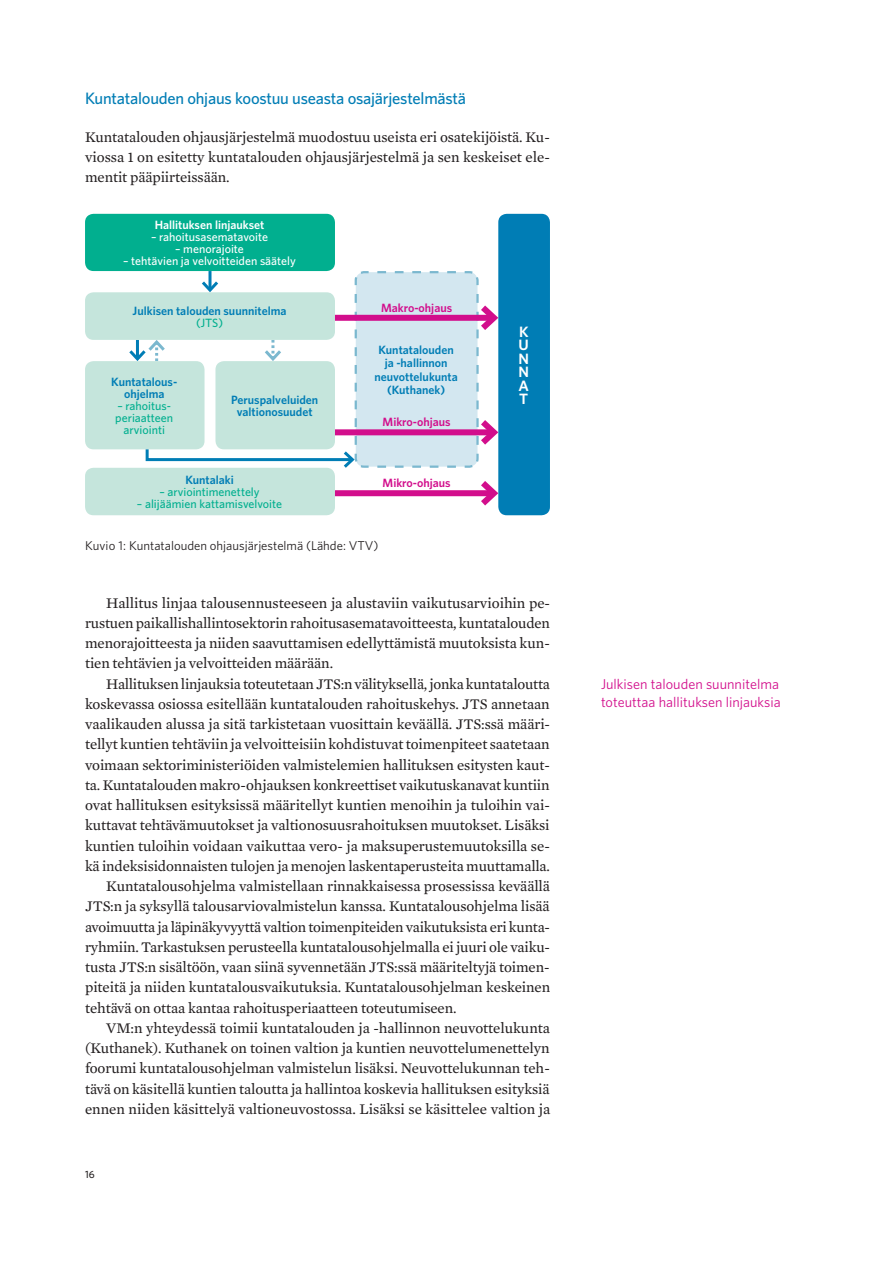
<style>
.page{position:relative;width:893px;height:1263px;background:#fff}
.page>*{position:absolute;margin:0;border:0;box-sizing:border-box;transform-origin:0 0}
.Väliotsikko{font:500 16.5px "Whitney";letter-spacing:-.015em;color:#007db5}
._2_kappale__sisennet{font:15px/20.2px "Mercury Text G2";letter-spacing:-.005em;color:#231f20;text-align:justify}
._1_Kappale__sisentäm{font:15px/20.2px "Mercury Text G2";letter-spacing:-.005em;color:#231f20;text-align:justify}
.t1{font:600 15px/13.5px "Whitney";color:#fff;text-align:justify}
.Pieninosto{font:14.25px/18px "Whitney";color:#d20e8c}
.t2{font:12.75px "Whitney";color:#231f20}
.t3{font:600 12px/13.5px "Whitney";color:#007db5;text-align:center}
.t4{font:500 12px/12px "Whitney";color:#01af8f;text-align:center}
.t5{font:500 12px "Whitney";color:#fff}
.t6{font:600 12px "Whitney";color:#d20e8c}
.t7{font:600 12px "Whitney";color:#fff}
.t8{font:500 10.5px "Whitney";color:#231f20}
</style>
<div class="page">
<div style="left:498px;top:214px;width:52px;height:301px;background:#007db5;border-radius:9px"></div>
<div style="left:85px;top:214px;width:250px;height:57px;background:#01af8f;border-radius:9px"></div>
<div style="left:85px;top:292px;width:250px;height:48px;background:#c5e5dc;border-radius:9px"></div>
<div style="left:85px;top:468px;width:250px;height:47px;background:#c5e5dc;border-radius:9px"></div>
<div style="left:85px;top:361px;width:120px;height:88px;background:#c5e5dc;border-radius:9px"></div>
<svg style="left:126px;top:270px;width:374px;height:242px"></svg>
<p class="Väliotsikko" style="left:85px;top:88px;width:383px">Kuntatalouden ohjaus koostuu useasta osajärjestelmästä</p>
<p class="_1_Kappale__sisentäm" style="left:85px;top:126px;width:466px">Kuntatalouden ohjausjärjestelmä muodostuu useista eri osatekijöistä. Ku&shy;viossa 1 on esitetty kuntatalouden ohjausjärjestelmä ja sen keskeiset ele&shy;mentit pääpiirteissään.</p>
<p class="t7" style="left:155px;top:217px;width:111px">Hallituksen linjaukset</p>
<p class="t5" style="left:151px;top:229px;width:119px">– rahoitusasematavoite</p>
<p class="t5" style="left:175px;top:241px;width:70px">– menorajoite</p>
<p class="t5" style="left:123px;top:253px;width:174px">– tehtävien ja velvoitteiden säätely</p>
<p class="t3" style="left:133px;top:304px;width:155px">Julkisen talouden suunnitelma</p>
<p class="t4" style="left:196px;top:316px;width:29px">(JTS)</p>
<p class="t3" style="left:111px;top:376px;width:68px;line-height:12px">Kuntatalous&shy;ohjelma</p>
<p class="t4" style="left:115px;top:400px;width:59px">– rahoitus&shy;periaatteen arviointi</p>
<p class="t3" style="left:231px;top:394px;width:89px;line-height:12px">Peruspalveluiden valtionosuudet</p>
<p class="t3" style="left:185px;top:473px;width:50px">Kuntalaki</p>
<p class="t4" style="left:159px;top:486px;width:102px">– arviointimenettely</p>
<p class="t4" style="left:137px;top:498px;width:147px">– alijäämien kattamisvelvoite</p>
<p class="t6" style="left:381px;top:300px;width:73px">Makro-ohjaus</p>
<p class="t3" style="left:374px;top:343px;width:85px">Kuntatalouden ja -hallinnon neuvottelukunta (Kuthanek)</p>
<p class="t6" style="left:383px;top:414px;width:70px">Mikro-ohjaus</p>
<p class="t6" style="left:383px;top:475px;width:70px">Mikro-ohjaus</p>
<p class="t2" style="left:85px;top:537px;width:295px">Kuvio 1: Kuntatalouden ohjausjärjestelmä (Lähde: VTV)</p>
<p class="t1" style="left:518px;top:324px;width:12px">K U N N A T</p>
<p class="_2_kappale__sisennet" style="left:85px;top:592px;width:466px;text-indent:21px">Hallitus linjaa talousennusteeseen ja alustaviin vaikutusarvioihin pe&shy;rustuen paikallishallintosektorin rahoitusasematavoitteesta, kuntatalouden menorajoitteesta ja niiden saavuttamisen edellyttämistä muutoksista kun&shy;tien tehtävien ja velvoitteiden määrään.</p>
<p class="_2_kappale__sisennet" style="left:85px;top:673px;width:466px;text-indent:21px">Hallituksen linjauksia toteutetaan JTS:n välityksellä, jonka kuntataloutta koskevassa osiossa esitellään kuntatalouden rahoituskehys. JTS annetaan vaalikauden alussa ja sitä tarkistetaan vuosittain keväällä. JTS:ssä määri&shy;tellyt kuntien tehtäviin ja velvoitteisiin kohdistuvat toimenpiteet saatetaan voimaan sektoriministeriöiden valmistelemien hallituksen esitysten kaut&shy;ta. Kuntatalouden makro-ohjauksen konkreettiset vaikutuskanavat kuntiin ovat hallituksen esityksissä määritellyt kuntien menoihin ja tuloihin vai&shy;kuttavat tehtävämuutokset ja valtionosuusrahoituksen muutokset. Lisäksi kuntien tuloihin voidaan vaikuttaa vero- ja maksuperustemuutoksilla se&shy;kä indeksisidonnaisten tulojen ja menojen laskentaperusteita muuttamalla.</p>
<p class="_2_kappale__sisennet" style="left:85px;top:875px;width:467px;text-align:left;text-indent:21px">Kuntatalousohjelma valmistellaan rinnakkaisessa prosessissa keväällä JTS:n ja syksyllä talousarviovalmistelun kanssa. Kuntatalousohjelma lisää avoimuutta ja läpinäkyvyyttä valtion toimenpiteiden vaikutuksista eri kunta&shy;ryhmiin. Tarkastuksen perusteella kuntatalousohjelmalla ei juuri ole vaiku&shy;tusta JTS:n sisältöön, vaan siinä syvennetään JTS:ssä määriteltyjä toimen&shy;piteitä ja niiden kuntatalousvaikutuksia. Kuntatalousohjelman keskeinen tehtävä on ottaa kantaa rahoitusperiaatteen toteutumiseen.</p>
<p class="_2_kappale__sisennet" style="left:85px;top:1017px;width:467px;text-indent:21px">VM:n yhteydessä toimii kuntatalouden ja -hallinnon neuvottelukunta (Kuthanek). Kuthanek on toinen valtion ja kuntien neuvottelumenettelyn foorumi kuntatalousohjelman valmistelun lisäksi. Neuvottelukunnan teh&shy;tävä on käsitellä kuntien taloutta ja hallintoa koskevia hallituksen esityksiä ennen niiden käsittelyä valtioneuvostossa. Lisäksi se käsittelee valtion ja</p>
<p class="t8" style="left:85px;top:1167px;width:11px">16</p>
<p class="Pieninosto" style="left:601px;top:674px;width:181px">Julkisen talouden suunnitelma toteuttaa hallituksen linjauksia</p>
</div>
